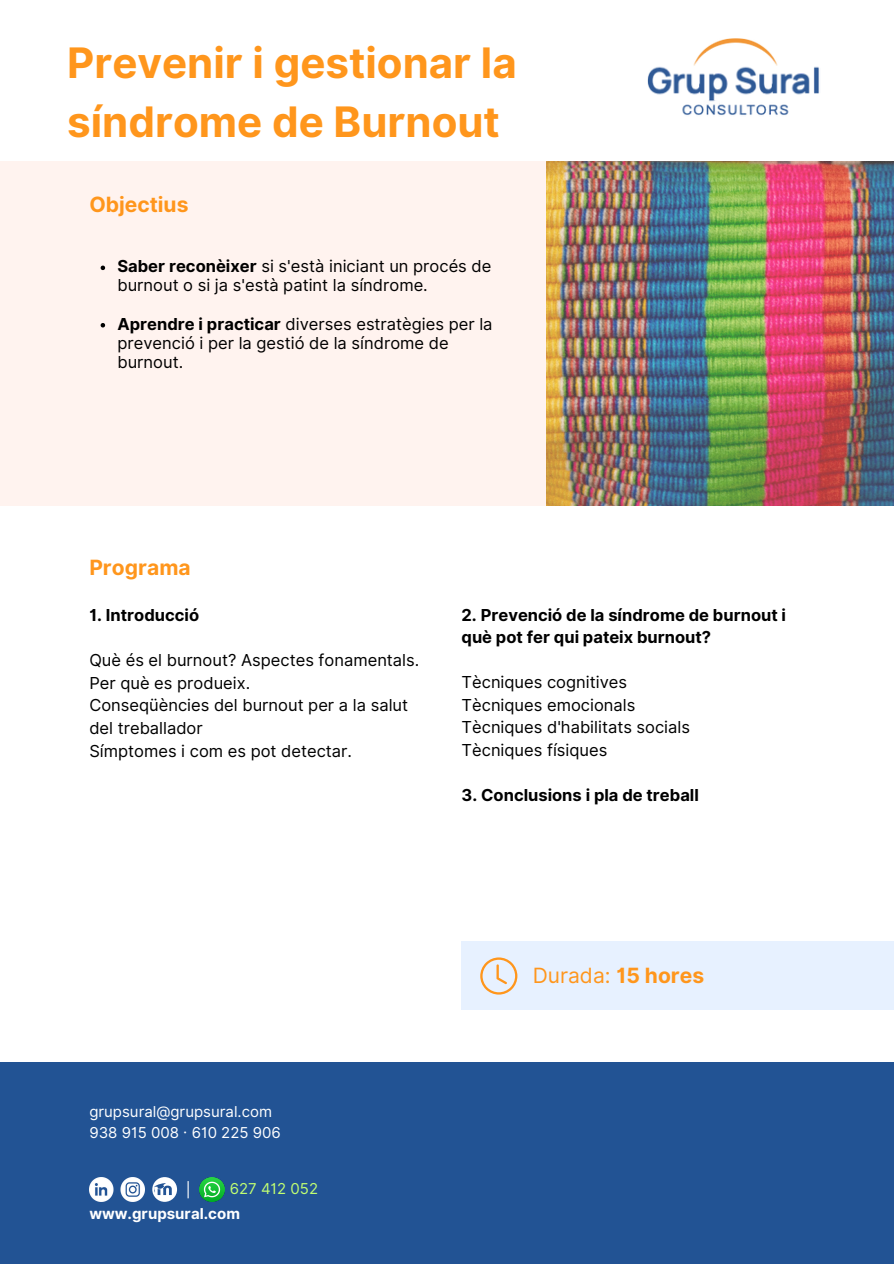
<style>
.page{position:relative;width:894px;height:1264px;background:#fff}
.page>*{position:absolute;margin:0;border:0;box-sizing:border-box;transform-origin:0 0}
.t1{font:700 42px/58.5px "Inter";color:#ff961c}
.t2{font:700 21px "Inter";color:#ff961c}
.t3{font:21px "Inter";color:#ff961c}
.t4{font:16.5px/19.2px "Inter";color:#000}
.t5{font:700 16.5px/22.5px "Inter";color:#000}
.t6{font:15px "Inter";color:#fff}
.t7{font:700 15px "Inter";color:#fff}
.t8{font:15px "Inter";color:#c1ff72}
.s1{font-weight:700}
</style>
<div class="page">
<div style="left:0;top:161px;width:893px;height:345px;background:#fff3ef"></div>
<div style="left:0;top:1062px;width:893px;height:201px;background:#225394"></div>
<div style="left:461px;top:941px;width:432px;height:69px;background:#e7f1ff"></div>
<img style="left:647px;top:38px;width:172px;height:77px">
<svg style="left:480px;top:957px;width:37px;height:37px"></svg>
<img style="left:89px;top:1177px;width:25px;height:24px">
<img style="left:120px;top:1177px;width:25px;height:24px">
<svg style="left:152px;top:1177px;width:25px;height:24px"></svg>
<img style="left:200px;top:1177px;width:25px;height:24px">
<svg style="left:187px;top:1181px;width:2px;height:17px"></svg>
<svg style="left:101px;top:265px;width:4px;height:5px"></svg>
<svg style="left:101px;top:323px;width:4px;height:4px"></svg>
<img style="left:546px;top:161px;width:347px;height:344px">
<p class="t1" style="left:67px;top:33px;width:451px">Prevenir i gestionar la síndrome de Burnout</p>
<h3 class="t2" style="left:89px;top:191px;width:101px">Objectius</h3>
<p class="t4" style="left:117px;top:257px;width:375px"><span class="s1">Saber reconèixer</span> si s'està iniciant un procés de burnout o si ja s'està patint la síndrome.</p>
<p class="t4" style="left:117px;top:314px;width:376px"><span class="s1">Aprendre i practicar</span> diverses estratègies per la prevenció i per la gestió de la síndrome de burnout.</p>
<h2 class="t2" style="left:89px;top:555px;width:103px">Programa</h2>
<h4 class="t5" style="left:89px;top:604px;width:111px">1. Introducció</h4>
<p class="t4" style="left:89px;top:651px;width:331px">Què és el burnout? Aspectes fonamentals.</p>
<p class="t4" style="left:89px;top:673px;width:162px">Per què es produeix.</p>
<p class="t4" style="left:89px;top:694px;width:320px;line-height:22.5px">Conseqüències del burnout per a la salut del treballador</p>
<p class="t4" style="left:89px;top:741px;width:264px">Símptomes i com es pot detectar.</p>
<h4 class="t5" style="left:461px;top:603px;width:326px">2. Prevenció de la síndrome de burnout i què pot fer qui pateix burnout?</h4>
<p class="t4" style="left:461px;top:672px;width:167px">Tècniques cognitives</p>
<p class="t4" style="left:461px;top:695px;width:175px">Tècniques emocionals</p>
<p class="t4" style="left:461px;top:717px;width:230px">Tècniques d'habilitats socials</p>
<p class="t4" style="left:461px;top:740px;width:147px">Tècniques físiques</p>
<h4 class="t5" style="left:461px;top:783px;width:239px">3. Conclusions i pla de treball</h4>
<p class="t6" style="left:89px;top:1102px;width:184px">grupsural@grupsural.com</p>
<h2 class="t6" style="left:89px;top:1123px;width:193px">938 915 008 · 610 225 906</h2>
<p class="t8" style="left:230px;top:1179px;width:90px">627 412 052</p>
<p class="t7" style="left:89px;top:1204px;width:152px">www.grupsural.com</p>
<h4 class="t3" style="left:532px;top:962px;width:173px">Durada: <span class="s1">15 hores</span></h4>
</div>
